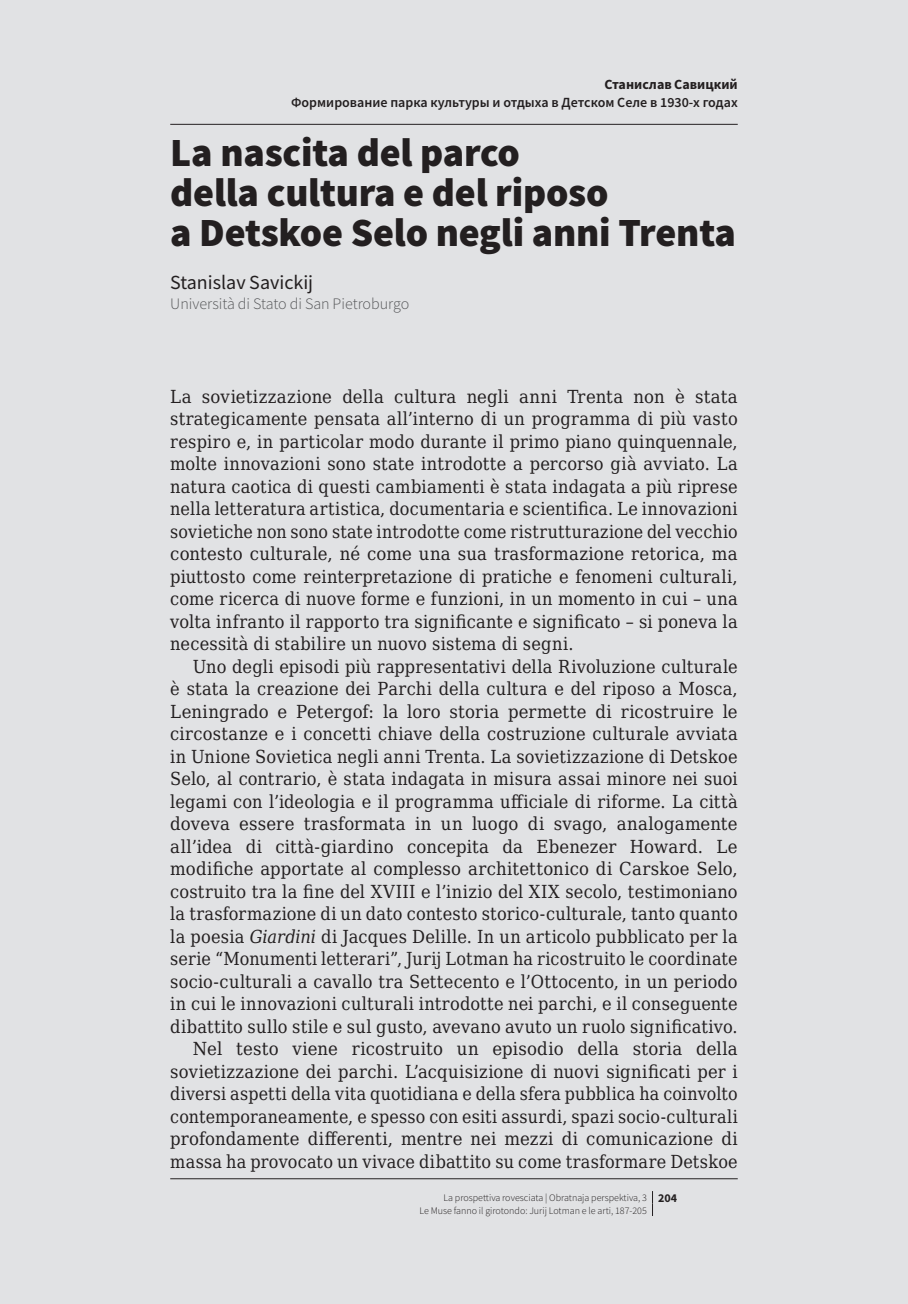
<style>
.page{position:relative;width:908px;height:1304px;background:#fff}
.page>*{position:absolute;margin:0;border:0;box-sizing:border-box;transform-origin:0 0}
._9101-ecf-titolo-sag{font:900 40px/40px "Source Sans Pro";letter-spacing:-.005em;color:#231f20}
._9103-ecf-autore-sag{font:20px "Source Sans Pro";color:#231f20}
._032-ecf-para-2{font:18px/22.4px "DejaVu Serif Condensed";letter-spacing:.01em;color:#231f20;text-align:justify}
._031-ecf-para-1{font:18px/22.4px "DejaVu Serif Condensed";letter-spacing:.015em;color:#231f20;text-align:justify}
._9104-ecf-autore-aff{font:300 16px "Source Sans Pro";color:#57585a}
.t1{font:600 14px "Source Sans Pro";color:#231f20}
.t2{font:700 14px "Source Sans Pro";color:#231f20}
.t3{font:300 10px/12.4px "Source Sans Pro";color:#231f20}
.s1{font-style:italic}
.s2{font-weight:700;font-size:12px}
</style>
<div class="page">
<div style="left:0;top:0;width:907px;height:1304px;background:#e1e2e4"></div>
<svg style="left:652px;top:1191px;width:1px;height:25px"></svg>
<hr style="left:170px;top:124px;width:567px;height:1px;background:#231f20">
<hr style="left:170px;top:1178px;width:567px;height:1px;background:#231f20">
<p class="t2" style="left:604px;top:75px;width:135px">Станислав Савицкий</p>
<p class="t1" style="left:291px;top:94px;width:448px">Формирование парка культуры и отдыха в Детском Селе в 1930-х годах</p>
<p class="_9101-ecf-titolo-sag" style="left:170px;top:132px;width:566px">La nascita del parco<br>della cultura e del riposo<br>a Detskoe Selo negli anni Trenta</p>
<p class="_9103-ecf-autore-sag" style="left:170px;top:269px;width:144px">Stanislav Savickij</p>
<p class="_9104-ecf-autore-aff" style="left:170px;top:294px;width:240px">Università di Stato di San Pietroburgo</p>
<p class="_031-ecf-para-1" style="left:170px;top:385px;width:568px">La sovietizzazione della cultura negli anni Trenta non è stata strategicamente pensata all’interno di un programma di più vasto respiro e, in particolar modo durante il primo piano quinquennale, molte innovazioni sono state introdotte a percorso già avviato. La natura caotica di questi cambiamenti è stata indagata a più riprese nella letteratura artistica, documentaria e scientifica. Le innovazioni sovietiche non sono state introdotte come ristrutturazione del vecchio contesto culturale, né come una sua trasformazione retorica, ma piuttosto come reinterpretazione di pratiche e fenomeni culturali, come ricerca di nuove forme e funzioni, in un momento in cui – una volta infranto il rapporto tra significante e significato – si poneva la necessità di stabilire un nuovo sistema di segni.</p>
<p class="_032-ecf-para-2" style="left:170px;top:655px;width:568px;text-indent:23px">Uno degli episodi più rappresentativi della Rivoluzione culturale è stata la creazione dei Parchi della cultura e del riposo a Mosca, Leningrado e Petergof: la loro storia permette di ricostruire le circostanze e i concetti chiave della costruzione culturale avviata in Unione Sovietica negli anni Trenta. La sovietizzazione di Detskoe Selo, al contrario, è stata indagata in misura assai minore nei suoi legami con l’ideologia e il programma ufficiale di riforme. La città doveva essere trasformata in un luogo di svago, analogamente all’idea di città-giardino concepita da Ebenezer Howard. Le modifiche apportate al complesso architettonico di Carskoe Selo, costruito tra la fine del XVIII e l’inizio del XIX secolo, testimoniano la trasformazione di un dato contesto storico-culturale, tanto quanto la poesia <span class="s1">Giardini</span> di Jacques Delille. In un articolo pubblicato per la serie “Monumenti letterari”, Jurij Lotman ha ricostruito le coordinate socio-culturali a cavallo tra Settecento e l’Ottocento, in un periodo in cui le innovazioni culturali introdotte nei parchi, e il conseguente dibattito sullo stile e sul gusto, avevano avuto un ruolo significativo.</p>
<p class="_032-ecf-para-2" style="left:170px;top:1037px;width:568px;text-indent:23px">Nel testo viene ricostruito un episodio della storia della sovietizzazione dei parchi. L’acquisizione di nuovi significati per i diversi aspetti della vita quotidiana e della sfera pubblica ha coinvolto contemporaneamente, e spesso con esiti assurdi, spazi socio-culturali profondamente differenti, mentre nei mezzi di comunicazione di massa ha provocato un vivace dibattito su come trasformare Detskoe</p>
<p class="t3" style="left:419px;top:1191px;width:259px;text-indent:24px">La prospettiva rovesciata | Obratnaja perspektiva, 3 <span class="s2">204<br></span>Le Muse fanno il girotondo: Jurij Lotman e le arti, 187-205</p>
</div>
